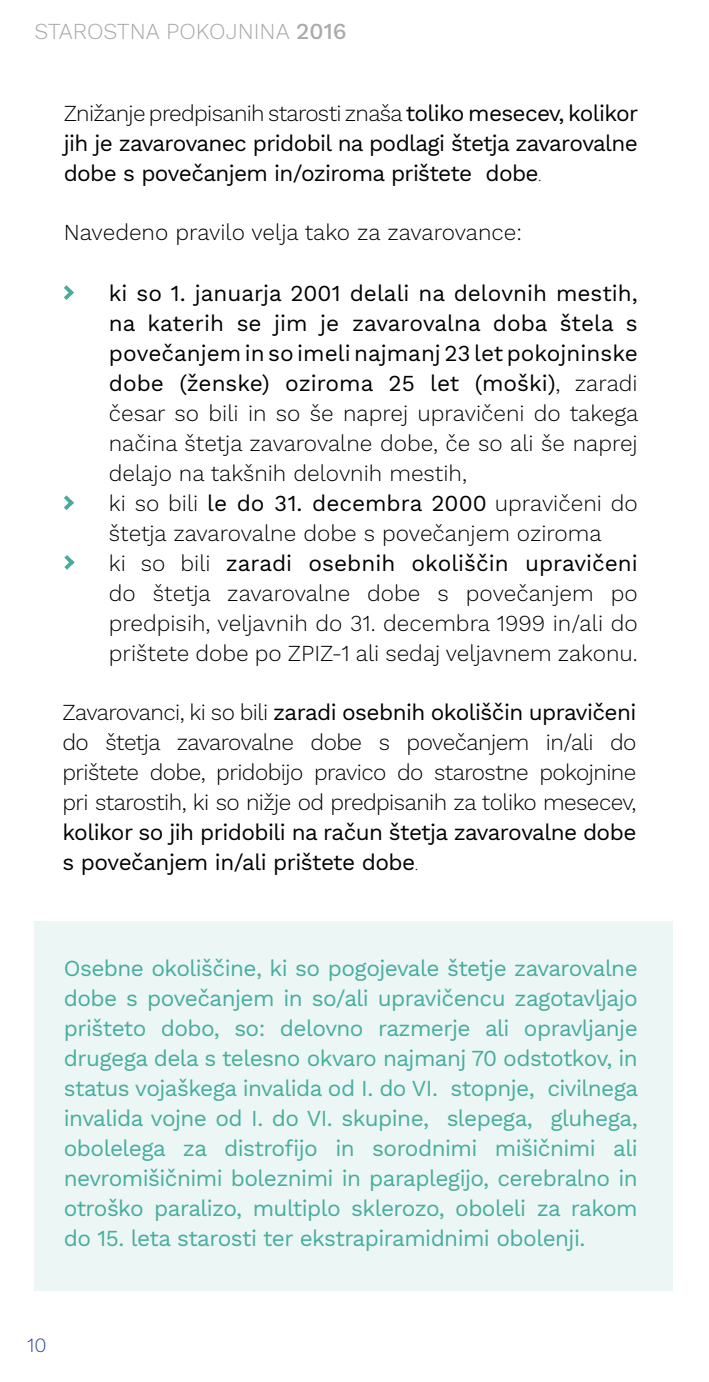
<style>
.page{position:relative;width:709px;height:1382px;background:#fff}
.page>*{position:absolute;margin:0;border:0;box-sizing:border-box;transform-origin:0 0}
.t1{font:22.5px/30px "Work Sans";letter-spacing:-.025em;color:#000;text-align:justify}
.t2{font:300 22.5px/30px "Work Sans";color:#000;text-align:justify}
.t3{font:22.5px/30px "Work Sans";letter-spacing:-.025em;color:#46ad9e;text-align:justify}
.t4{font:300 22.5px "Work Sans";color:#a7a9ac}
.t5{font:300 20px "Work Sans";color:#2e499e}
.s1{font-weight:500}
.s2{font-weight:300}
.s3{font-weight:200}
.s4{font-weight:400}
</style>
<div class="page">
<div style="left:35px;top:921px;width:637px;height:369px;background:#ecf6f5"></div>
<svg style="left:64px;top:285px;width:10px;height:15px"></svg>
<svg style="left:64px;top:495px;width:10px;height:15px"></svg>
<svg style="left:64px;top:555px;width:10px;height:15px"></svg>
<p class="t4" style="left:35px;top:18px;width:314px">STAROSTNA POKOJNINA <span class="s1">2016</span></p>
<p class="t1" style="left:64px;top:99px;width:576px"><span class="s2">Znižanje predpisanih starosti znaša</span> toliko mesecev, kolikor jih je zavarovanec pridobil na podlagi štetja zavarovalne dobe s povečanjem in/oziroma prištete dobe<span class="s3">.</span></p>
<p class="t2" style="left:64px;top:218px;width:459px">Navedeno pravilo velja tako za zavarovance:</p>
<p class="t1" style="left:109px;top:279px;width:531px;text-indent:-45px">• ki so 1. januarja 2001 delali na delovnih mestih, na katerih se jim je zavarovalna doba štela s povečanjem in so imeli najmanj 23 let pokojninske dobe (ženske) oziroma 25 let (moški)<span class="s2">, zaradi česar so bili in so še naprej upravičeni do takega načina štetja zavarovalne dobe, če so ali še naprej delajo na takšnih delovnih mestih,</span></p>
<p class="t2" style="left:64px;top:489px;width:575px;text-align:center">• ki so bili <span class="s4">le do 31. decembra 2000</span> upravičeni do štetja zavarovalne dobe s povečanjem oziroma</p>
<p class="t2" style="left:109px;top:549px;width:530px;text-indent:-45px">• ki so bili <span class="s4">zaradi osebnih okoliščin upravičeni </span>do štetja zavarovalne dobe s povečanjem po predpisih, veljavnih do 31. decembra 1999 in/ali do prištete dobe po ZPIZ-1 ali sedaj veljavnem zakonu.</p>
<p class="t2" style="left:62px;top:699px;width:575px">Zavarovanci, ki so bili <span class="s4">zaradi osebnih okoliščin upravičeni </span>do štetja zavarovalne dobe s povečanjem in/ali do prištete dobe, pridobijo pravico do starostne pokojnine pri starostih, ki so nižje od predpisanih za toliko mesecev,</p>
<p class="t1" style="left:62px;top:819px;width:575px">kolikor so jih pridobili na račun štetja zavarovalne dobe s povečanjem in/ali prištete dobe<span class="s3">.</span></p>
<p class="t3" style="left:64px;top:955px;width:576px">Osebne okoliščine, ki so pogojevale štetje zavarovalne dobe s povečanjem in so/ali upravičencu zagotavljajo prišteto dobo, so: delovno razmerje ali opravljanje drugega dela s telesno okvaro najmanj 70 odstotkov, in status vojaškega invalida od I. do VI. stopnje, civilnega invalida vojne od I. do VI. skupine, slepega, gluhega, obolelega za distrofijo in sorodnimi mišičnimi ali nevromišičnimi boleznimi in paraplegijo, cerebralno in otroško paralizo, multiplo sklerozo, oboleli za rakom do 15. leta starosti ter ekstrapiramidnimi obolenji.</p>
<p class="t5" style="left:27px;top:1333px;width:21px">10</p>
</div>
